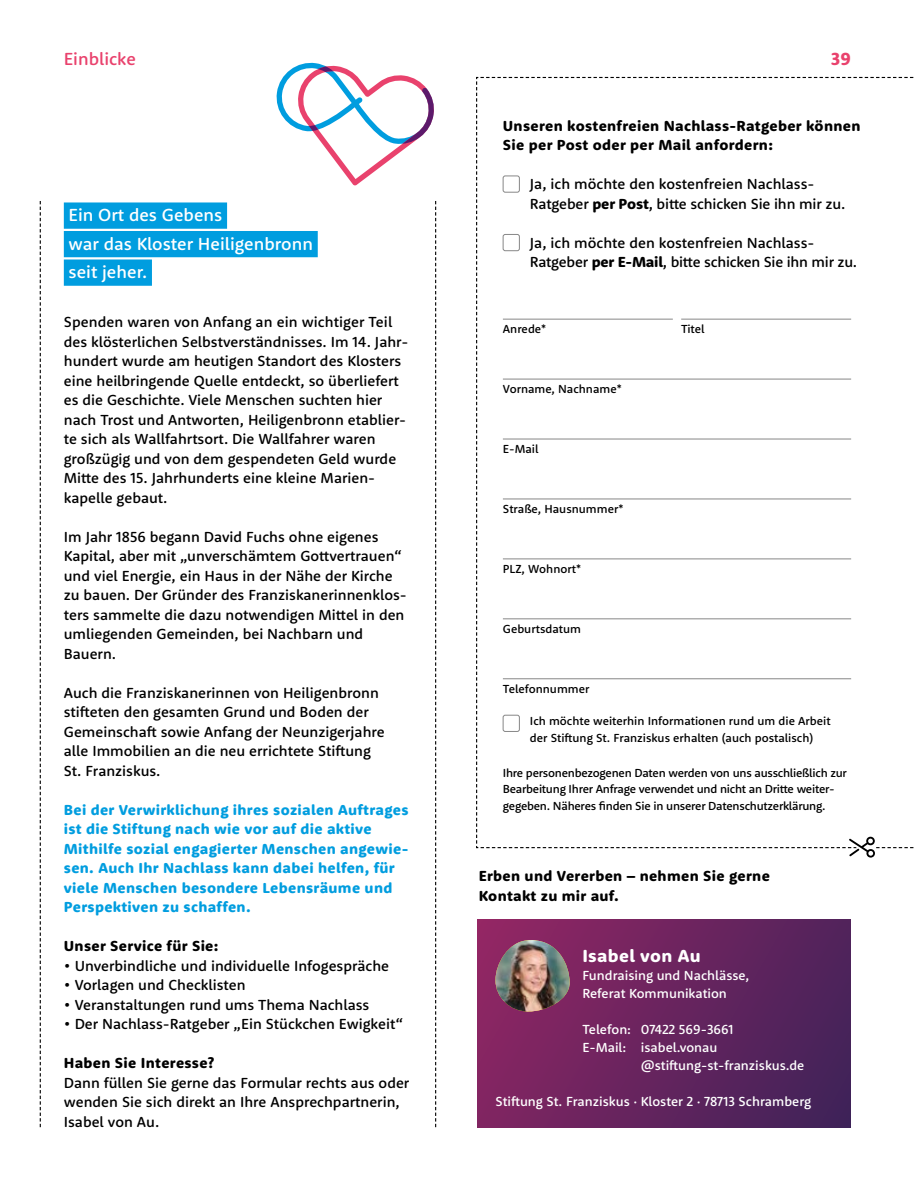
<style>
.page{position:relative;width:915px;height:1191px;background:#fff}
.page>*{position:absolute;margin:0;border:0;box-sizing:border-box;transform-origin:0 0}
.t1{font:18px/28.5px "Rooney Sans";color:#fff}
.t2{font:700 18px "Rooney Sans";letter-spacing:.02em;color:#fff}
.t3{font:18px "Rooney Sans";color:#e9426d}
.t4{font:700 18px "Rooney Sans";color:#e9426d}
.t5{font:15px/19.5px "Rooney Sans";color:#000}
.t6{font:800 15px/19.5px "Rooney Sans";letter-spacing:.02em;color:#009ddf}
.t7{font:700 15px/19.5px "Rooney Sans";letter-spacing:.02em;color:#000}
.t8{font:13.5px/18px "Rooney Sans";color:#fff}
.t9{font:12px/16.5px "Rooney Sans";letter-spacing:-.005em;color:#000}
.s1{font-weight:700}
</style>
<div class="page">
<div style="left:64px;top:202px;width:163px;height:27px;background:#009ddf"></div>
<div style="left:64px;top:231px;width:253px;height:26px;background:#009ddf"></div>
<div style="left:64px;top:259px;width:88px;height:27px;background:#009ddf"></div>
<svg style="left:435px;top:201px;width:1px;height:926px"></svg>
<svg style="left:40px;top:201px;width:1px;height:926px"></svg>
<svg style="left:276px;top:62px;width:158px;height:123px"></svg>
<div style="left:477px;top:919px;width:372px;height:208px;background:linear-gradient(to right,#892663,#48235a)"></div>
<svg style="left:495px;top:937px;width:74px;height:3px"></svg>
<img style="left:495px;top:940px;width:74px;height:71px">
<svg style="left:476px;top:77px;width:438px;height:780px"></svg>
<p class="t3" style="left:64px;top:47px;width:73px">Einblicke</p>
<p class="t4" style="left:830px;top:47px;width:21px">39</p>
<p class="t1" style="left:68px;top:200px;width:246px">Ein Ort des Gebens<br>war das Kloster Heiligenbronn seit jeher.</p>
<p class="t5" style="left:64px;top:312px;width:346px">Spenden waren von Anfang an ein wichtiger Teil des klösterlichen Selbstverständnisses. Im 14. Jahr&shy;hundert wurde am heutigen Standort des Klosters eine heilbringende Quelle entdeckt, so überliefert es die Geschichte. Viele Menschen suchten hier nach Trost und Antworten, Heiligenbronn etablier&shy;te sich als Wallfahrtsort. Die Wallfahrer waren großzügig und von dem gespendeten Geld wurde Mitte des 15. Jahrhunderts eine kleine Marien&shy;kapelle gebaut.</p>
<p class="t5" style="left:64px;top:526px;width:344px">Im Jahr 1856 begann David Fuchs ohne eigenes Kapital, aber mit „unverschämtem Gottvertrauen“ und viel Energie, ein Haus in der Nähe der Kirche zu bauen. Der Gründer des Franziskanerinnenklos&shy;ters sammelte die dazu notwendigen Mittel in den umliegenden Gemeinden, bei Nachbarn und Bauern.</p>
<p class="t5" style="left:64px;top:682px;width:322px">Auch die Franziskanerinnen von Heiligenbronn stifteten den gesamten Grund und Boden der Gemeinschaft sowie Anfang der Neunzigerjahre alle Immobilien an die neu errichtete Stiftung St. Franziskus.</p>
<p class="t6" style="left:64px;top:799px;width:346px">Bei der Verwirklichung ihres sozialen Auftrages ist die Stiftung nach wie vor auf die aktive Mithilfe sozial engagierter Menschen angewie&shy;sen. Auch Ihr Nachlass kann dabei helfen, für viele Menschen besondere Lebensräume und Perspektiven zu schaffen.</p>
<p class="t7" style="left:64px;top:936px;width:156px">Unser Service für Sie:</p>
<p class="t5" style="left:64px;top:955px;width:327px">• Unverbindliche und individuelle Infogespräche</p>
<p class="t5" style="left:64px;top:975px;width:183px">• Vorlagen und Checklisten</p>
<p class="t5" style="left:64px;top:994px;width:307px">• Veranstaltungen rund ums Thema Nachlass</p>
<p class="t5" style="left:64px;top:1014px;width:340px">• Der Nachlass-Ratgeber „Ein Stückchen Ewigkeit“</p>
<p class="t7" style="left:64px;top:1053px;width:152px">Haben Sie Interesse?</p>
<p class="t5" style="left:64px;top:1072px;width:347px">Dann füllen Sie gerne das Formular rechts aus oder wenden Sie sich direkt an Ihre Ansprechpartnerin,<br>Isabel von Au.</p>
<p class="t7" style="left:502px;top:115px;width:359px">Unseren kostenfreien Nachlass-Ratgeber können<br>Sie per Post oder per Mail anfordern:</p>
<p class="t5" style="left:529px;top:174px;width:317px">Ja, ich möchte den kostenfreien Nachlass-<br>Ratgeber <span class="s1">per Post</span>, bitte schicken Sie ihn mir zu.</p>
<p class="t5" style="left:529px;top:232px;width:329px">Ja, ich möchte den kostenfreien Nachlass-<br>Ratgeber <span class="s1">per E-Mail</span>, bitte schicken Sie ihn mir zu.</p>
<p class="t9" style="left:502px;top:320px;width:45px">Anrede*</p>
<p class="t9" style="left:681px;top:320px;width:25px">Titel</p>
<p class="t9" style="left:502px;top:380px;width:120px">Vorname, Nachname*</p>
<p class="t9" style="left:502px;top:440px;width:37px">E-Mail</p>
<p class="t9" style="left:502px;top:500px;width:122px">Straße, Hausnummer*</p>
<p class="t9" style="left:502px;top:560px;width:80px">PLZ, Wohnort*</p>
<p class="t9" style="left:502px;top:620px;width:80px">Geburtsdatum</p>
<p class="t9" style="left:502px;top:679px;width:88px">Telefonnummer</p>
<p class="t9" style="left:529px;top:712px;width:302px">Ich möchte weiterhin Informationen rund um die Arbeit der Stiftung St. Franziskus erhalten (auch postalisch)</p>
<p class="t9" style="left:502px;top:764px;width:345px">Ihre personenbezogenen Daten werden von uns ausschließlich zur<br>Bearbeitung Ihrer Anfrage verwendet und nicht an Dritte weiter&shy;gegeben. Näheres finden Sie in unserer Datenschutzerklärung.</p>
<p class="t7" style="left:478px;top:866px;width:292px">Erben und Vererben – nehmen Sie gerne<br>Kontakt zu mir auf.</p>
<p class="t2" style="left:582px;top:943px;width:120px">Isabel von Au</p>
<p class="t8" style="left:582px;top:965px;width:168px">Fundraising und Nachlässe,<br>Referat Kommunikation</p>
<p class="t8" style="left:582px;top:1019px;width:153px">Telefon: 07422 569-3661</p>
<p class="t8" style="left:582px;top:1037px;width:136px">E-Mail: isabel.vonau</p>
<p class="t8" style="left:640px;top:1055px;width:165px">@stiftung-st-franziskus.de</p>
<p class="t8" style="left:495px;top:1091px;width:317px">Stiftung St. Franziskus · Kloster 2 · 78713 Schramberg</p>
</div>
